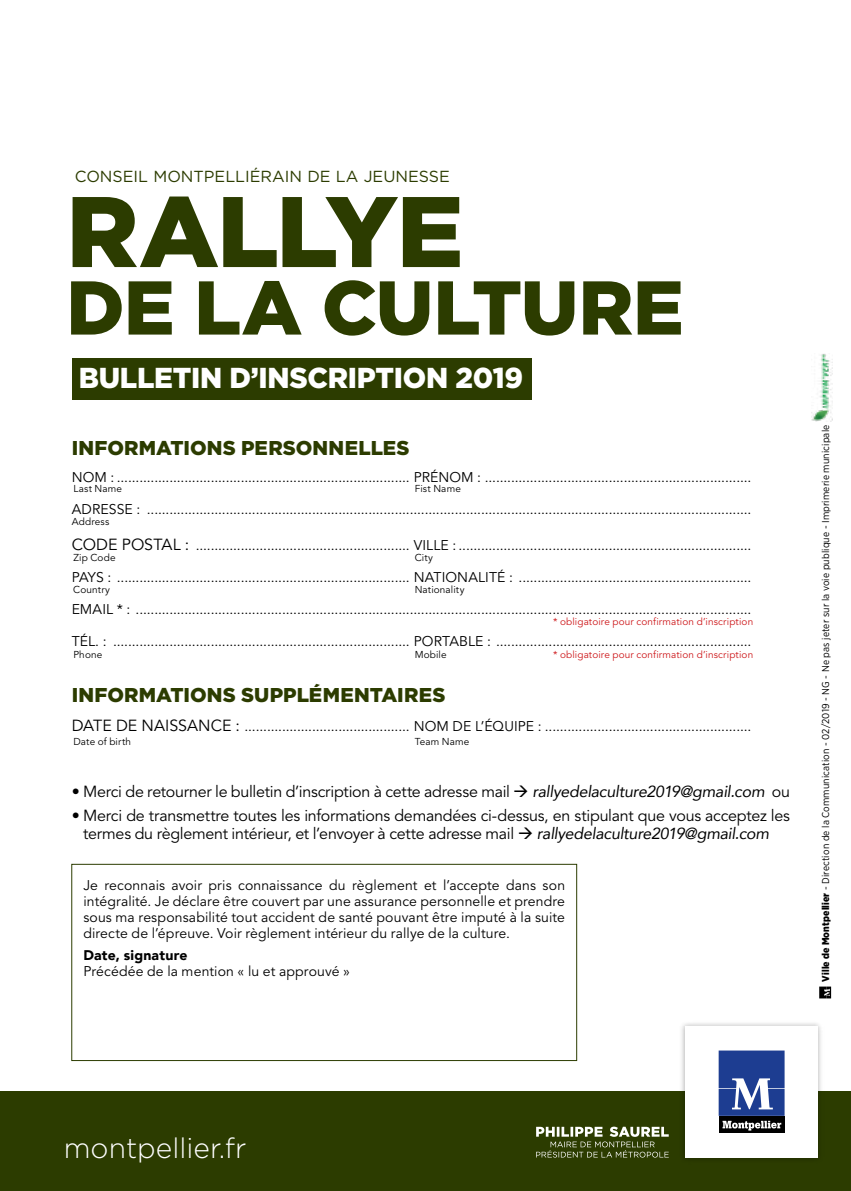
<style>
.page{position:relative;width:851px;height:1191px;background:#fff}
.page>*{position:absolute;margin:0;border:0;box-sizing:border-box;transform-origin:0 0}
.t1{font:900 100px "Gotham";letter-spacing:-.015em;color:#2c3c00}
.t2{font:900 76px "Gotham";letter-spacing:-.005em;color:#2c3c00}
.t3{font:900 28.8px "Gotham";letter-spacing:-.01em;color:#fff}
.t4{font:300 28.2px "Gotham";color:#fff}
.t5{font:900 20px "Gotham";letter-spacing:.005em;color:#2c3c00}
.t6{font:16px/18px "Avenir";letter-spacing:-.015em;color:#000;text-align:center}
.t7{font:16px "Gotham";color:#2c3c00}
.t8{font:14px/16px "Avenir";letter-spacing:.01em;color:#000;text-align:justify}
.t9{font:900 14px "Avenir";letter-spacing:.015em;color:#000}
.t10{font:10px "Gotham Narrow";letter-spacing:.01em;color:#000}
.t11{font:10px "Avenir";letter-spacing:.015em;color:#000}
.t12{font:10px "Avenir";letter-spacing:.015em;color:#cd171a}
.s1{font-size:16px}
.s2{font-style:italic}
.s3{font-weight:900}
</style>
<div class="page">
<svg style="left:819px;top:986px;width:12px;height:12px"></svg>
<img style="left:811px;top:354px;width:20px;height:68px">
<div style="left:0;top:1091px;width:850px;height:100px;background:#2c3c00"></div>
<img style="left:681px;top:1023px;width:140px;height:135px">
<div style="left:685px;top:1026px;width:132px;height:131px;background:#fff"></div>
<div style="left:718px;top:1116px;width:66px;height:17px;background:#000"></div>
<svg style="left:718px;top:1050px;width:66px;height:80px"></svg>
<svg style="left:536px;top:1126px;width:132px;height:31px"></svg>
<div style="left:71px;top:864px;width:506px;height:196px;border:1px solid #2c3c00"></div>
<div style="left:72px;top:358px;width:459px;height:41px;background:#2c3c00"></div>
<p class="t7" style="left:75px;top:168px;width:376px">CONSEIL MONTPELLIÉRAIN DE LA JEUNESSE</p>
<h1 class="t1" style="left:66px;top:163px;width:398px">RALLYE</h1>
<h2 class="t2" style="left:66px;top:255px;width:618px">DE LA CULTURE</h2>
<h3 class="t3" style="left:79px;top:358px;width:445px">BULLETIN D’INSCRIPTION 2019</h3>
<h3 class="t5" style="left:72px;top:434px;width:339px">INFORMATIONS PERSONNELLES</h3>
<p class="t8" style="left:72px;top:470px;width:681px">NOM : .............................................................................. PRÉNOM : .......................................................................</p>
<p class="t8" style="left:72px;top:502px;width:681px">ADRESSE : .................................................................................................................................................................</p>
<p class="t8" style="left:72px;top:538px;width:681px"><span class="s1">CODE POSTAL :</span> ......................................................... VILLE : ..............................................................................</p>
<p class="t8" style="left:72px;top:570px;width:681px">PAYS : .............................................................................. NATIONALITÉ : ..............................................................</p>
<p class="t8" style="left:72px;top:602px;width:681px">EMAIL * : ....................................................................................................................................................................</p>
<p class="t8" style="left:72px;top:634px;width:681px">TÉL. : ............................................................................... PORTABLE : ....................................................................</p>
<h3 class="t5" style="left:72px;top:681px;width:375px">INFORMATIONS SUPPLÉMENTAIRES</h3>
<p class="t8" style="left:72px;top:718px;width:681px"><span class="s1">DATE DE NAISSANCE :</span> ............................................ NOM DE L’ÉQUIPE : .......................................................</p>
<p class="t11" style="left:73px;top:483px;width:50px">Last Name</p>
<p class="t11" style="left:414px;top:483px;width:48px">Fist Name</p>
<p class="t11" style="left:72px;top:516px;width:39px">Address</p>
<p class="t11" style="left:73px;top:552px;width:44px">Zip Code</p>
<p class="t11" style="left:414px;top:552px;width:20px">City</p>
<p class="t11" style="left:73px;top:583px;width:38px">Country</p>
<p class="t11" style="left:414px;top:583px;width:51px">Nationality</p>
<p class="t12" style="left:553px;top:616px;width:202px">* obligatoire pour confirmation d’inscription</p>
<p class="t12" style="left:553px;top:648px;width:202px">* obligatoire pour confirmation d’inscription</p>
<p class="t11" style="left:73px;top:648px;width:30px">Phone</p>
<p class="t11" style="left:414px;top:648px;width:33px">Mobile</p>
<p class="t11" style="left:73px;top:736px;width:59px">Date of birth</p>
<p class="t11" style="left:414px;top:736px;width:56px">Team Name</p>
<p class="t6" style="left:72px;top:783px;width:719px">• Merci de retourner le bulletin d’inscription à cette adresse mail → <span class="s2">rallyedelaculture2019@gmail.com</span> ou</p>
<p class="t6" style="left:72px;top:806px;width:719px">• Merci de transmettre toutes les informations demandées ci-dessus, en stipulant que vous acceptez les termes du règlement intérieur, et l’envoyer à cette adresse mail → <span class="s2">rallyedelaculture2019@gmail.com</span></p>
<p class="t8" style="left:83px;top:877px;width:483px">Je reconnais avoir pris connaissance du règlement et l’accepte dans son intégralité. Je déclare être couvert par une assurance personnelle et prendre sous ma responsabilité tout accident de santé pouvant être imputé à la suite directe de l’épreuve. Voir règlement intérieur du rallye de la culture.</p>
<p class="t9" style="left:83px;top:942px;width:106px">Date, signature</p>
<p class="t8" style="left:83px;top:963px;width:268px">Précédée de la mention « lu et approuvé »</p>
<p class="t10" style="left:819px;top:981px;width:558px;rotate:-90deg"><span class="s3">Ville de Montpellier</span> - Direction de la Communication - 02/2019 - NG - Ne pas jeter sur la voie publique - Imprimerie municipale</p>
<h3 class="t4" style="left:64px;top:1130px;width:184px">montpellier.fr</h3>
</div>
